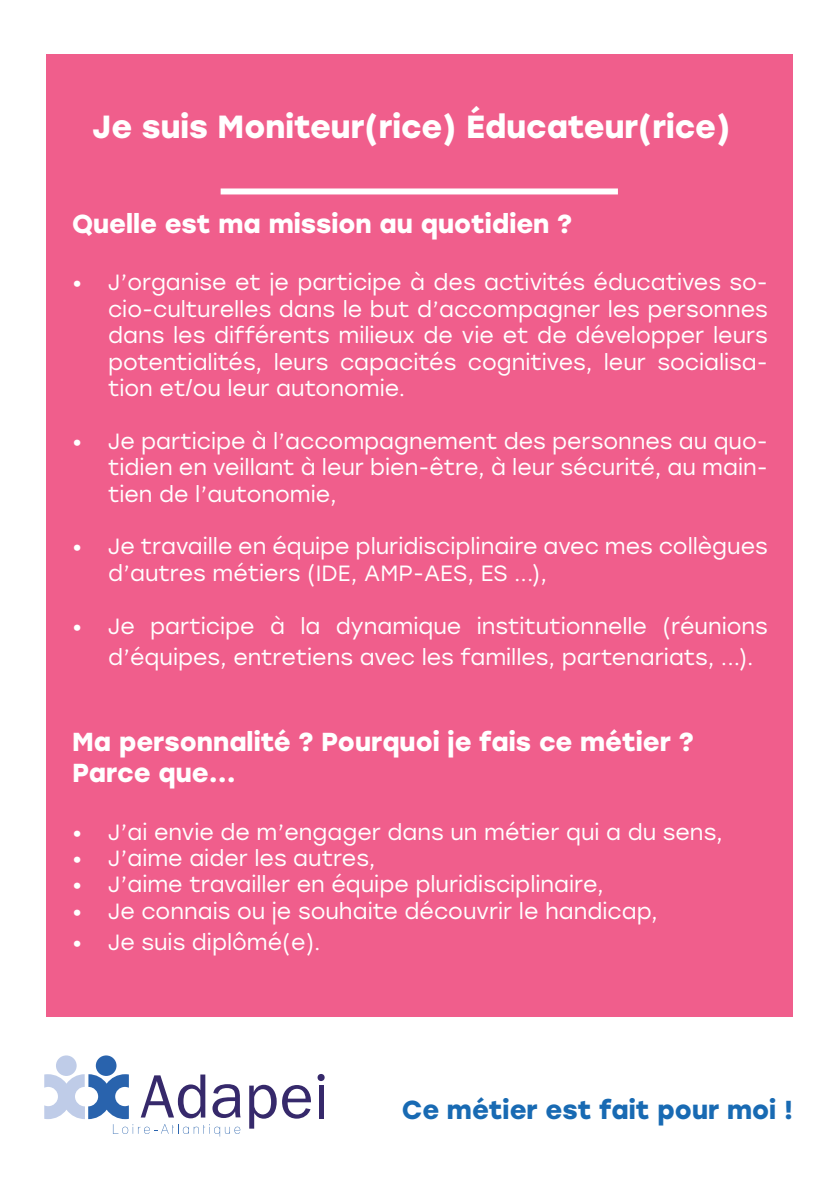
<style>
.page{position:relative;width:840px;height:1191px;background:#fff}
.page>*{position:absolute;margin:0;border:0;box-sizing:border-box;transform-origin:0 0}
.t1{font:700 32px "Stolzl";color:#fff}
.t2{font:700 26px/31.2px "Stolzl";color:#fff}
.t3{font:700 26px "Stolzl";color:#186ab3}
.t4{font:22px/26.4px "Stolzl";color:#fff;text-align:justify}
</style>
<div class="page">
<div style="left:46px;top:54px;width:746px;height:962px;background:#f05e8c"></div>
<div style="left:220px;top:188px;width:397px;height:6px;background:#fff"></div>
<div style="left:317px;top:1074px;width:7px;height:7px;background:#36296b;border-radius:50%"></div>
<svg style="left:282px;top:1085px;width:29px;height:33px"></svg>
<div style="left:318px;top:1084px;width:5px;height:34px;background:#36296b"></div>
<svg style="left:249px;top:1084px;width:27px;height:44px"></svg>
<div style="left:56px;top:1055px;width:21px;height:21px;background:#bfcce8;border-radius:50%"></div>
<svg style="left:44px;top:1074px;width:196px;height:62px"></svg>
<div style="left:96px;top:1055px;width:20px;height:21px;background:#2963ad;border-radius:50%"></div>
<h1 class="t1" style="left:92px;top:104px;width:639px">Je suis Moniteur(rice) Éducateur(rice)</h1>
<p class="t2" style="left:72px;top:206px;width:501px">Quelle est ma mission au quotidien ?</p>
<p class="t4" style="left:108px;top:268px;width:661px;text-indent:-36px">• J’organise et je participe à des activités éducatives so&shy;cio-culturelles dans le but d’accompagner les personnes dans les différents milieux de vie et de développer leurs potentialités, leurs capacités cognitives, leur socialisa&shy;tion et/ou leur autonomie.</p>
<p class="t4" style="left:108px;top:427px;width:661px;text-indent:-36px">• Je participe à l’accompagnement des personnes au quo&shy;tidien en veillant à leur bien-être, à leur sécurité, au main&shy;tien de l’autonomie,</p>
<p class="t4" style="left:108px;top:532px;width:661px;text-indent:-36px">• Je travaille en équipe pluridisciplinaire avec mes collègues d’autres métiers (IDE, AMP-AES, ES ...),</p>
<p class="t4" style="left:108px;top:609px;width:661px;line-height:31.2px;text-indent:-36px">• Je participe à la dynamique institutionnelle (réunions d’équipes, entretiens avec les familles, partenariats, ...).</p>
<p class="t2" style="left:72px;top:724px;width:623px">Ma personnalité ? Pourquoi je fais ce métier ?<br>Parce que...</p>
<p class="t4" style="left:72px;top:817px;width:652px">• J’ai envie de m’engager dans un métier qui a du sens,</p>
<p class="t4" style="left:72px;top:844px;width:305px">• J’aime aider les autres,</p>
<p class="t4" style="left:72px;top:870px;width:533px">• J’aime travailler en équipe pluridisciplinaire,</p>
<p class="t4" style="left:72px;top:897px;width:586px">• Je connais ou je souhaite découvrir le handicap,</p>
<p class="t4" style="left:72px;top:928px;width:250px">• Je suis diplômé(e).</p>
<p class="t3" style="left:402px;top:1091px;width:392px">Ce métier est fait pour moi !</p>
</div>
